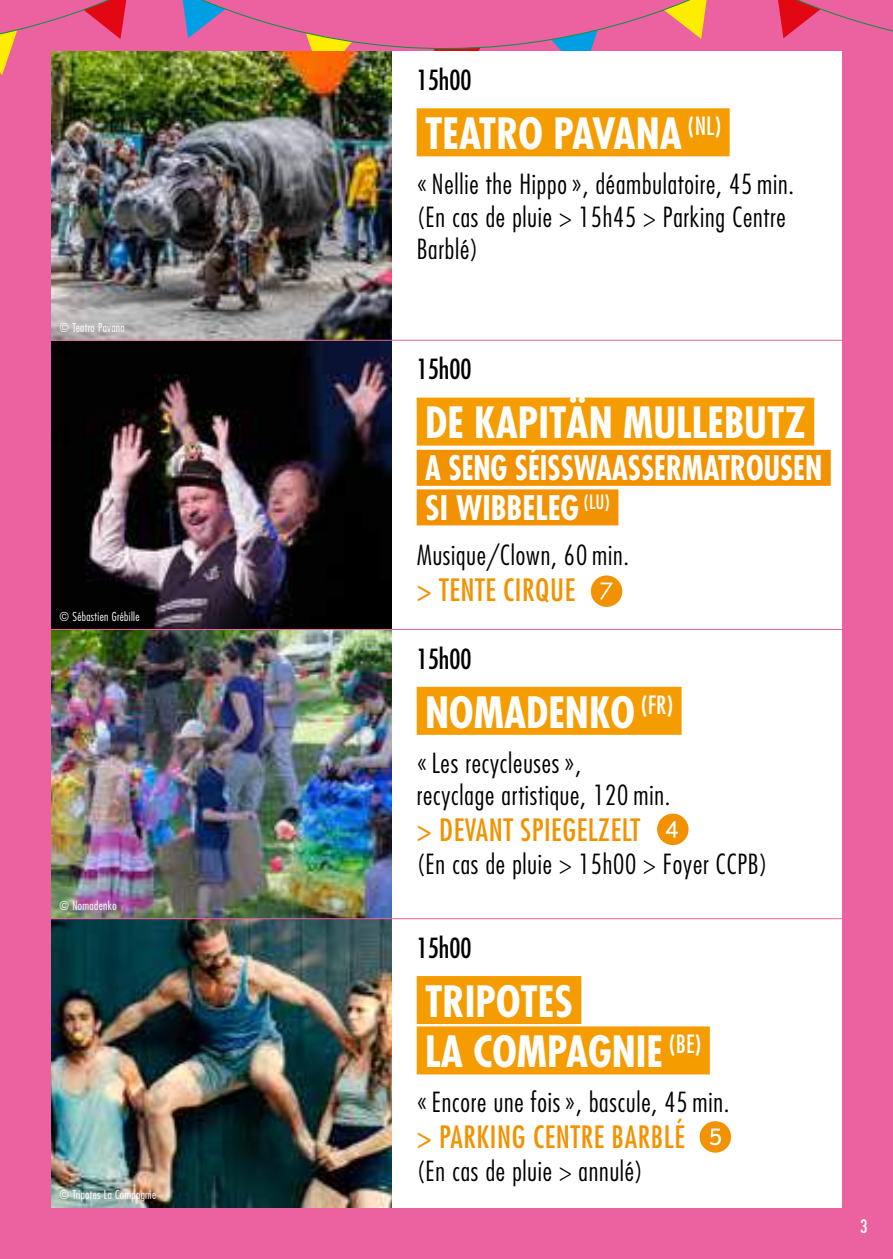
<style>
.page{position:relative;width:893px;height:1259px;background:#ec619f}
.page>*{position:absolute;margin:0;border:0;box-sizing:border-box;transform-origin:0 0}
.t1{font:700 condensed 42px/50.4px "Futura";color:#fff}
.t2{font:700 condensed 33px/39.6px "Futura";color:#fff;scale:.91 1}
.t3{font:condensed 30px "Futura";letter-spacing:.02em;color:#f39200}
.t4{font:300 condensed 27px/32.4px "Futura";letter-spacing:.03em;color:#000}
.t5{font:condensed 27px "Futura";color:#000}
.t6{font:condensed 18px "Futura";color:#fff}
.t7{font:300 condensed 12px "Futura";letter-spacing:.03em;color:#fff}
</style>
<div class="page">
<svg style="left:0;top:0;width:118px;height:75px"></svg>
<svg style="left:118px;top:0;width:589px;height:51px"></svg>
<svg style="left:778px;top:0;width:115px;height:38px"></svg>
<div style="left:51px;top:51px;width:791px;height:1157px;background:#fff"></div>
<img style="left:51px;top:51px;width:340px;height:1157px">
<div style="left:417px;top:397px;width:397px;height:48px;background:#f59c00"></div>
<div style="left:417px;top:450px;width:414px;height:36px;background:#f39200"></div>
<div style="left:417px;top:489px;width:201px;height:36px;background:#f39200"></div>
<div style="left:417px;top:108px;width:313px;height:48px;background:#f59c00"></div>
<div style="left:417px;top:976px;width:164px;height:48px;background:#f59c00"></div>
<div style="left:417px;top:1026px;width:293px;height:48px;background:#f59c00"></div>
<div style="left:417px;top:687px;width:265px;height:48px;background:#f59c00"></div>
<hr style="left:51px;top:629px;width:791px;height:1px;background:#ec619f">
<hr style="left:51px;top:918px;width:791px;height:1px;background:#ec619f">
<hr style="left:51px;top:340px;width:791px;height:1px;background:#ec619f">
<div style="left:657px;top:813px;width:32px;height:32px;background:#f39200;border-radius:50%"></div>
<svg style="left:666px;top:821px;width:12px;height:16px"></svg>
<div style="left:700px;top:1121px;width:31px;height:31px;background:#f39200;border-radius:50%"></div>
<svg style="left:710px;top:1128px;width:11px;height:17px"></svg>
<div style="left:591px;top:575px;width:31px;height:32px;background:#f39200;border-radius:50%"></div>
<svg style="left:600px;top:582px;width:13px;height:18px"></svg>
<p class="t7" style="left:60px;top:320px;width:67px">© Teatro Pavana</p>
<p class="t7" style="left:60px;top:609px;width:82px">© Sébastien Grébille</p>
<p class="t7" style="left:60px;top:898px;width:59px">© Nomadenko</p>
<p class="t7" style="left:60px;top:1187px;width:98px">© Tripotes La Compagnie</p>
<p class="t5" style="left:417px;top:63px;width:56px">15h00</p>
<h1 class="t1" style="left:425px;top:108px;width:297px">TEATRO PAVANA <sup>(NL)</sup></h1>
<p class="t4" style="left:417px;top:168px;width:379px">« Nellie the Hippo », déambulatoire, 45 min. (En cas de pluie &gt; 15h45 &gt; Parking Centre<br>Barblé)</p>
<p class="t5" style="left:417px;top:352px;width:56px">15h00</p>
<h1 class="t1" style="left:425px;top:397px;width:382px">DE KAPITÄN MULLEBUTZ</h1>
<p class="t2" style="left:425px;top:448px;width:438px">A SENG SÉISSWAASSERMATROUSEN<br>SI WIBBELEG <sup>(LU)</sup></p>
<p class="t4" style="left:417px;top:538px;width:214px">Musique/Clown, 60 min.</p>
<p class="t3" style="left:417px;top:571px;width:160px">&gt; TENTE CIRQUE</p>
<p class="t5" style="left:417px;top:642px;width:56px">15h00</p>
<h1 class="t1" style="left:425px;top:686px;width:249px">NOMADENKO <sup>(FR)</sup></h1>
<p class="t4" style="left:417px;top:746px;width:255px">«Les recycleuses»,<br>recyclage artistique, 120 min.</p>
<p class="t3" style="left:417px;top:811px;width:225px">&gt; DEVANT SPIEGELZELT</p>
<p class="t4" style="left:417px;top:847px;width:352px">(En cas de pluie &gt; 15h00 &gt; Foyer CCPB)</p>
<p class="t5" style="left:417px;top:931px;width:56px">15h00</p>
<h1 class="t1" style="left:425px;top:976px;width:278px">TRIPOTES<br>LA COMPAGNIE <sup>(BE)</sup></h1>
<p class="t4" style="left:417px;top:1085px;width:314px">«Encore une fois », bascule, 45 min.</p>
<p class="t3" style="left:417px;top:1118px;width:270px">&gt; PARKING CENTRE BARBLÉ</p>
<p class="t4" style="left:417px;top:1154px;width:228px">(En cas de pluie &gt; annulé)</p>
<p class="t6" style="left:860px;top:1215px;width:9px">3</p>
</div>
